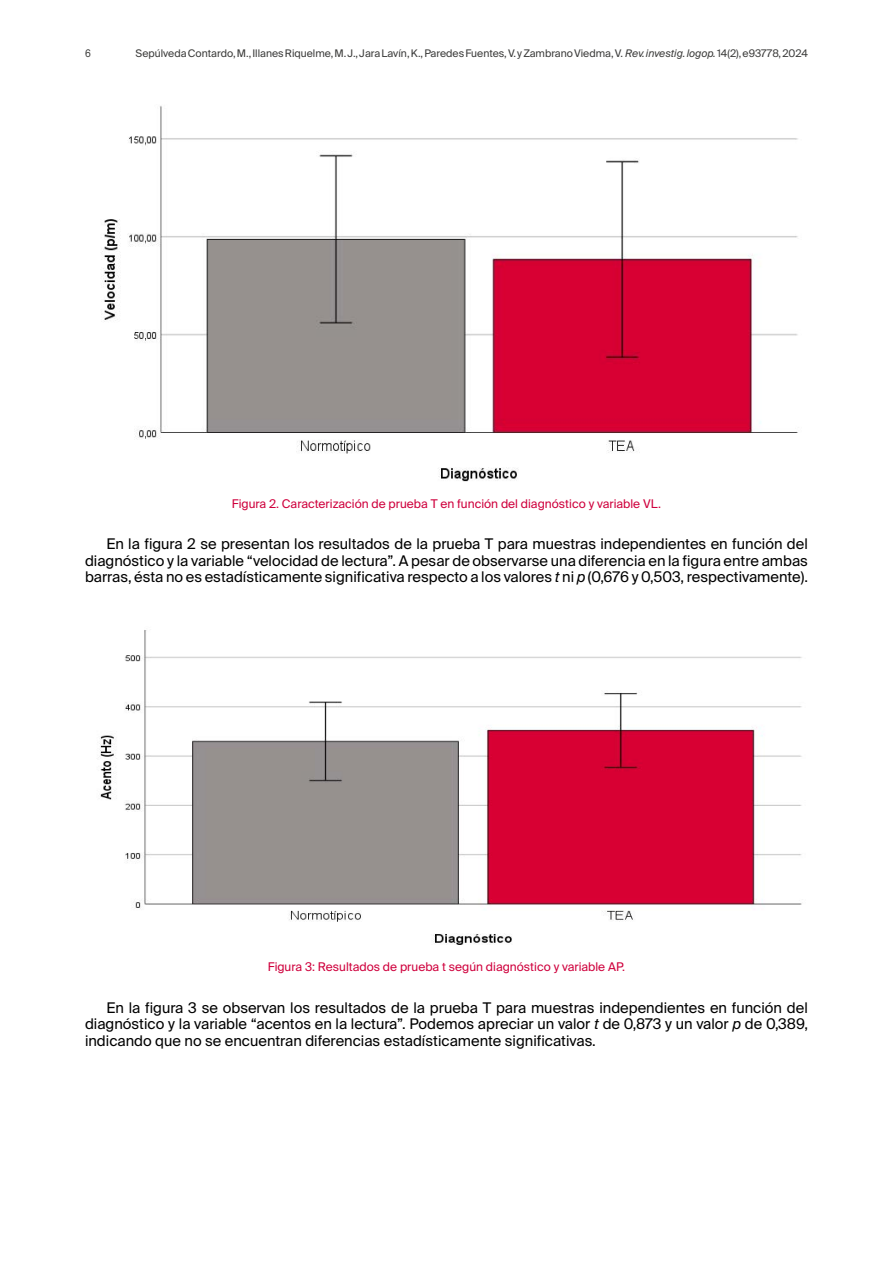
<style>
.page{position:relative;width:893px;height:1263px;background:#fff}
.page>*{position:absolute;margin:0;border:0;box-sizing:border-box;transform-origin:0 0}
.t1{font:14.7px/16.5px "Suisse Intl";color:#000;text-align:justify}
.t2{font:12px "Suisse Intl";color:#cf003d}
.t3{font:10.5px "Suisse Intl";color:#3c3c3b}
.t4{font:10.5px "Suisse Intl";color:#3c3c3b;scale:.9 1}
.s1{font-style:italic}
</style>
<div class="page">
<img style="left:101px;top:106px;width:697px;height:376px">
<img style="left:99px;top:630px;width:703px;height:315px">
<p class="t4" style="left:85px;top:47px;width:8px">6</p>
<p class="t3" style="left:136px;top:47px;width:674px">Sepúlveda Contardo, M., Illanes Riquelme, M. J., Jara Lavín, K., Paredes Fuentes, V. y Zambrano Viedma, V. <span class="s1">Rev. investig. logop.</span> 14(2), e93778, 2024</p>
<p class="t2" style="left:232px;top:496px;width:430px">Figura 2. Caracterización de prueba T en función del diagnóstico y variable VL.</p>
<p class="t1" style="left:85px;top:536px;width:724px;text-indent:21px">En la figura 2 se presentan los resultados de la prueba T para muestras independientes en función del diagnóstico y la variable “velocidad de lectura”. A pesar de observarse una diferencia en la figura entre ambas barras, ésta no es estadísticamente significativa respecto a los valores <span class="s1">t</span> ni <span class="s1">p</span> (0,676 y 0,503, respectivamente).</p>
<p class="t2" style="left:268px;top:960px;width:359px">Figura 3: Resultados de prueba t según diagnóstico y variable AP.</p>
<p class="t1" style="left:85px;top:999px;width:724px;text-indent:21px">En la figura 3 se observan los resultados d e la prueba T para muestras independientes en función del diagnóstico y la variable “acentos en la lectura”. Podemos apreciar un valor <span class="s1">t</span> de 0,873 y un valor <span class="s1">p</span> de 0,389, indicando que no se encuentran diferencias estadísticamente significativas.</p>
</div>
